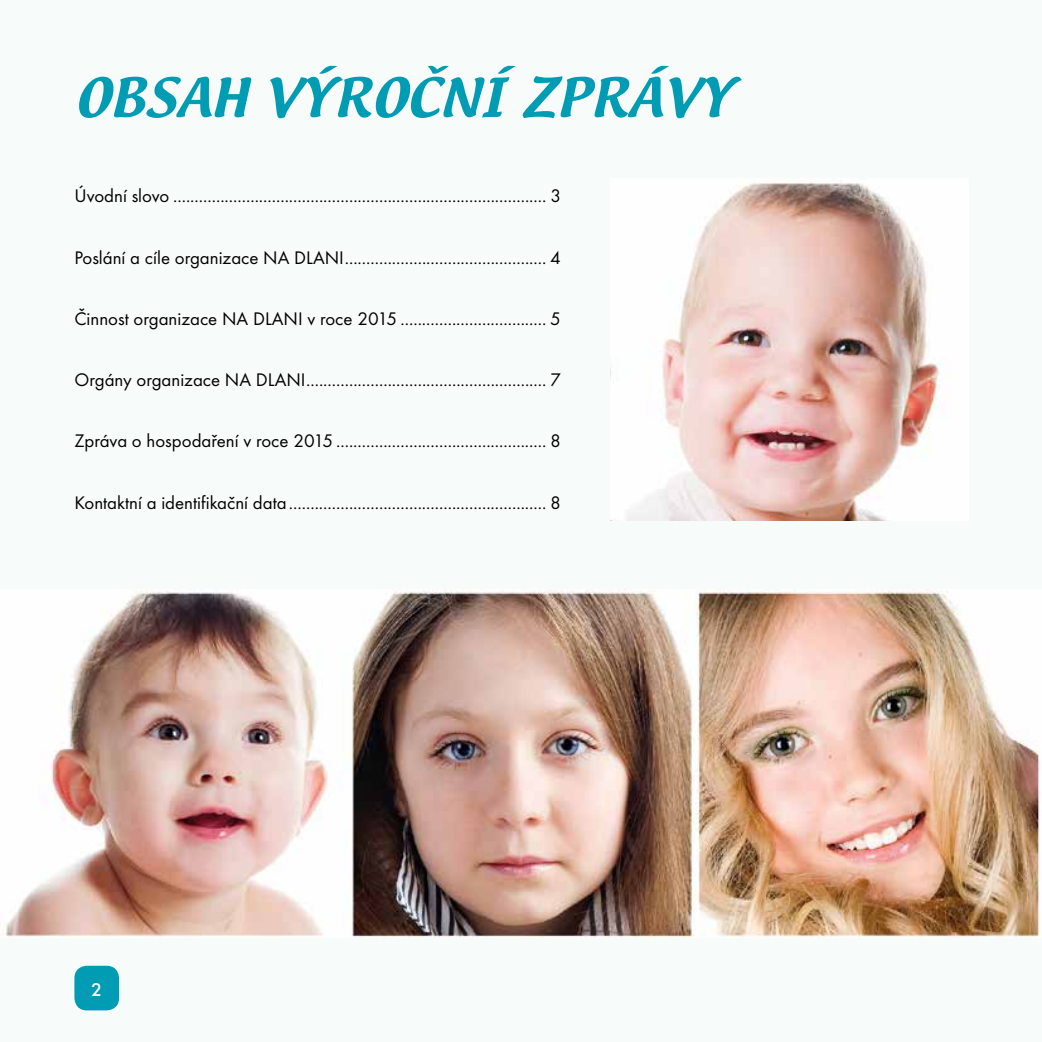
<style>
.page{position:relative;width:1042px;height:1042px;background:#f7fbfa}
.page>*{position:absolute;margin:0;border:0;box-sizing:border-box;transform-origin:0 0}
.t1{font:47.25px "Textile CE Regular";color:#009cb4;scale:1.11 1}
.t2{font:500 19.25px "Futura TOT";color:#fff}
.t3{font:18.9px "Futura TOT";color:#000}
</style>
<div class="page">
<div style="left:74px;top:966px;width:45px;height:44px;background:#009cb4;border-radius:12px"></div>
<img style="left:6px;top:589px;width:1035px;height:349px">
<img style="left:611px;top:183px;width:328px;height:338px">
<h1 class="t1" style="left:74px;top:64px;width:594px">OBSAH VÝROČNÍ ZPRÁVY</h1>
<p class="t3" style="left:74px;top:185px;width:488px">Úvodní slovo ....................................................................................... 3</p>
<p class="t3" style="left:74px;top:246px;width:488px">Poslání a cíle organizace NA DLANI............................................... 4</p>
<p class="t3" style="left:74px;top:307px;width:488px">Činnost organizace NA DLANI v roce 2015 .................................. 5</p>
<p class="t3" style="left:74px;top:368px;width:488px">Orgány organizace NA DLANI........................................................ 7</p>
<p class="t3" style="left:74px;top:430px;width:488px">Zpráva o hospodaření v roce 2015 ................................................. 8</p>
<p class="t3" style="left:74px;top:491px;width:488px">Kontaktní a identifikační data............................................................ 8</p>
<p class="t2" style="left:91px;top:978px;width:12px">2</p>
</div>
